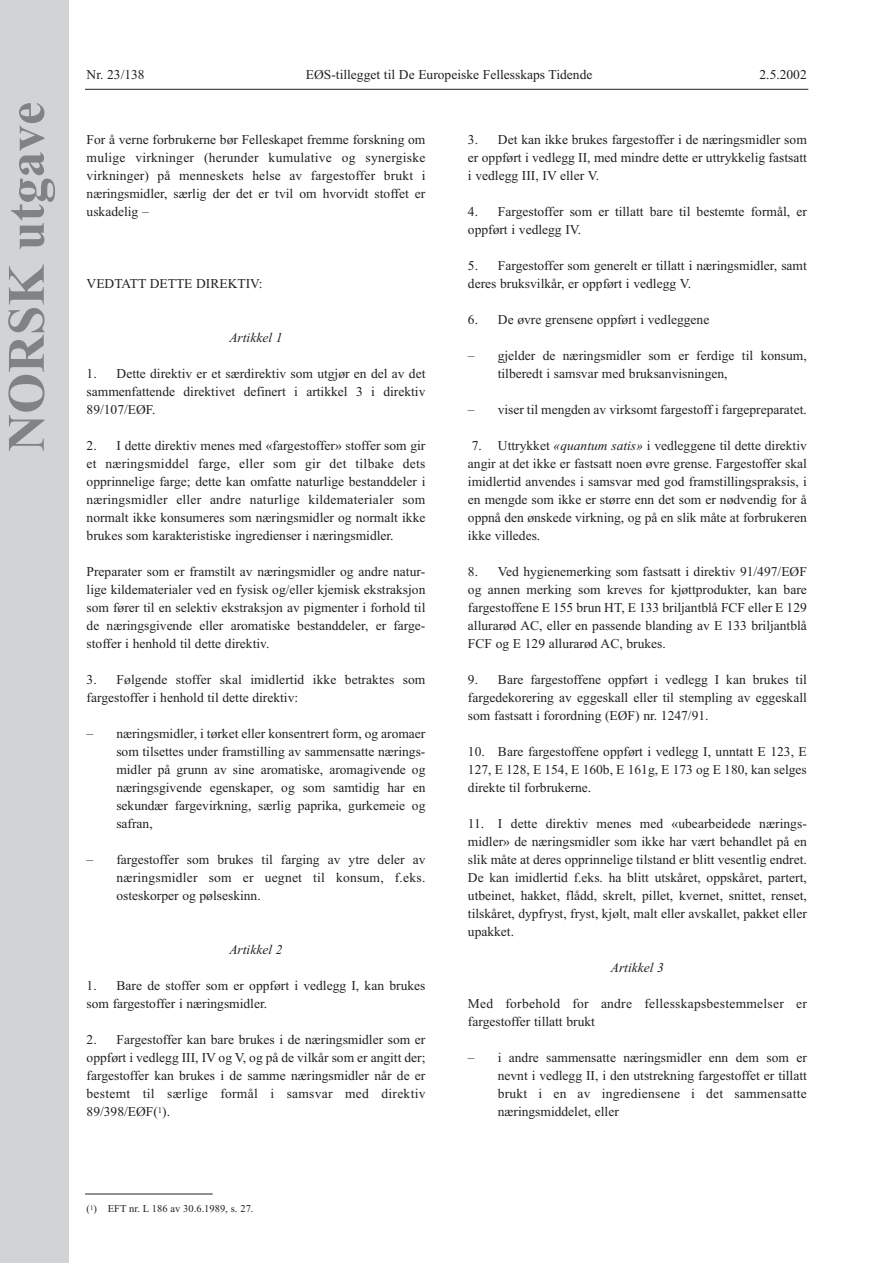
<style>
.page{position:relative;width:893px;height:1263px;background:#fff}
.page>*{position:absolute;margin:0;border:0;box-sizing:border-box;transform-origin:0 0}
.t1{font:700 52.5px "Times New Roman";color:#808285}
.t2{font:13.5px/18px "Times New Roman";color:#231f20;text-align:justify}
.t3{font:13.5px/18px "Times New Roman";letter-spacing:.02em;color:#231f20}
.t4{font:italic 13.5px "Times New Roman";color:#231f20}
.t5{font:10.5px "Times New Roman";color:#231f20}
.s1{font-style:italic}
</style>
<div class="page">
<hr style="left:85px;top:89px;width:723px;height:1px;background:#231f20">
<div style="left:0;top:0;width:68px;height:1263px;background:#d1d3d4"></div>
<hr style="left:85px;top:1194px;width:128px;height:1px;background:#231f20">
<h1 class="t1" style="left:9px;top:452px;width:351px;rotate:-90deg">NORSK utgave</h1>
<p class="t2" style="left:87px;top:67px;width:60px">Nr. 23/138</p>
<p class="t2" style="left:306px;top:67px;width:288px">EØS-tillegget til De Europeiske Fellesskaps Tidende</p>
<p class="t2" style="left:759px;top:67px;width:49px">2.5.2002</p>
<p class="t2" style="left:87px;top:132px;width:340px">For å verne forbrukerne bør Felleskapet fremme forskning om mulige virkninger (herunder kumulative og synergiske virkninger) på menneskets helse av fargestoffer brukt i næringsmidler, særlig der det er tvil om hvorvidt stoffet er uskadelig –</p>
<p class="t2" style="left:87px;top:276px;width:178px">VEDTATT DETTE DIREKTIV:</p>
<p class="t4" style="left:229px;top:333px;width:55px">Artikkel 1</p>
<p class="t2" style="left:87px;top:366px;width:340px">1. Dette direktiv er et særdirektiv som utgjør en del av det sammenfattende direktivet definert i artikkel 3 i direktiv 89/107/EØF.</p>
<p class="t2" style="left:87px;top:438px;width:340px">2. I dette direktiv menes med «fargestoffer» stoffer som gir et næringsmiddel farge, eller som gir det tilbake dets opprinnelige farge; dette kan omfatte naturlige bestanddeler i næringsmidler eller andre naturlige kildematerialer som normalt ikke konsumeres som næringsmidler og normalt ikke brukes som karakteristiske ingredienser i næringsmidler.</p>
<p class="t2" style="left:87px;top:564px;width:340px">Preparater som er framstilt av næringsmidler og andre natur&shy;lige kildematerialer ved en fysisk og/eller kjemisk ekstraksjon som fører til en selektiv ekstraksjon av pigmenter i forhold til de næringsgivende eller aromatiske bestanddeler, er farge&shy;stoffer i henhold til dette direktiv.</p>
<p class="t2" style="left:87px;top:672px;width:340px">3. Følgende stoffer skal imidlertid ikke betraktes som fargestoffer i henhold til dette direktiv:</p>
<p class="t2" style="left:116px;top:726px;width:310px;text-indent:-30px">– næringsmidler, i tørket eller konsentrert form, og aromaer som tilsettes under framstilling av sammensatte nærings&shy;midler på grunn av sine aromatiske, aromagivende og næringsgivende egenskaper, og som samtidig har en sekundær fargevirkning, særlig paprika, gurkemeie og safran,</p>
<p class="t2" style="left:116px;top:852px;width:310px;text-indent:-30px">– fargestoffer som brukes til farging av ytre deler av næringsmidler som er uegnet til konsum, f.eks. osteskorper og pølseskinn.</p>
<p class="t4" style="left:229px;top:945px;width:55px">Artikkel 2</p>
<p class="t2" style="left:87px;top:978px;width:340px">1. Bare de stoffer som er oppført i vedlegg I, kan brukes som fargestoffer i næringsmidler.</p>
<p class="t2" style="left:87px;top:1032px;width:340px">2. Fargestoffer kan bare brukes i de næringsmidler som er oppført i vedlegg III, IV og V, og på de vilkår som er angitt der; fargestoffer kan brukes i de samme næringsmidler når de er bestemt til særlige formål i samsvar med direktiv 89/398/EØF(<sup>1</sup>).</p>
<p class="t2" style="left:468px;top:132px;width:340px">3. Det kan ikke brukes fargestoffer i de næringsmidler som er oppført i vedlegg II, med mindre dette er uttrykkelig fastsatt i vedlegg III, IV eller V.</p>
<p class="t2" style="left:468px;top:204px;width:340px">4. Fargestoffer som er tillatt bare til bestemte formål, er oppført i vedlegg IV.</p>
<p class="t2" style="left:468px;top:258px;width:340px">5. Fargestoffer som generelt er tillatt i næringsmidler, samt deres bruksvilkår, er oppført i vedlegg V.</p>
<p class="t2" style="left:468px;top:312px;width:243px">6. De øvre grensene oppført i vedleggene</p>
<p class="t2" style="left:497px;top:348px;width:310px;text-indent:-30px">– gjelder de næringsmidler som er ferdige til konsum, tilberedt i samsvar med bruksanvisningen,</p>
<p class="t2" style="left:468px;top:402px;width:340px">– viser til mengden av virksomt fargestoff i fargepreparatet.</p>
<p class="t2" style="left:468px;top:438px;width:340px">7. Uttrykket <span class="s1">«quantum satis»</span> i vedleggene til dette direktiv angir at det ikke er fastsatt noen øvre grense. Fargestoffer skal imidlertid anvendes i samsvar med god framstillingspraksis, i en mengde som ikke er større enn det som er nødvendig for å oppnå den ønskede virkning, og på en slik måte at forbrukeren ikke villedes.</p>
<p class="t2" style="left:468px;top:564px;width:340px">8. Ved hygienemerking som fastsatt i direktiv 91/497/EØF og annen merking som kreves for kjøttprodukter, kan bare fargestoffene E 155 brun HT, E 133 briljantblå FCF eller E 129 allurarød AC, eller en passende blanding av E 133 briljantblå FCF og E 129 allurarød AC, brukes.</p>
<p class="t2" style="left:468px;top:672px;width:340px">9. Bare fargestoffene oppført i vedlegg I kan brukes til fargedekorering av eggeskall eller til stempling av eggeskall som fastsatt i forordning (EØF) nr. 1247/91.</p>
<p class="t2" style="left:468px;top:744px;width:340px">10. Bare fargestoffene oppført i vedlegg I, unntatt E 123, E 127, E 128, E 154, E 160b, E 161g, E 173 og E 180, kan selges direkte til forbrukerne.</p>
<p class="t2" style="left:468px;top:816px;width:340px">11. I dette direktiv menes med «ubearbeidede nærings&shy;midler» de næringsmidler som ikke har vært behandlet på en slik måte at deres opprinnelige tilstand er blitt vesentlig endret.<br>De kan imidlertid f.eks. ha blitt utskåret, oppskåret, partert, utbeinet, hakket, flådd, skrelt, pillet, kvernet, snittet, renset, tilskåret, dypfryst, fryst, kjølt, malt eller avskallet, pakket eller upakket.</p>
<p class="t4" style="left:610px;top:963px;width:55px">Artikkel 3</p>
<p class="t3" style="left:468px;top:996px;width:340px">Med forbehold for andre fellesskapsbestemmelser er fargestoffer tillatt brukt</p>
<p class="t2" style="left:497px;top:1050px;width:310px;text-indent:-30px">– i andre sammensatte næringsmidler enn dem som er nevnt i vedlegg II, i den utstrekning fargestoffet er tillatt brukt i en av ingrediensene i det sammensatte næringsmiddelet, eller</p>
<p class="t5" style="left:87px;top:1205px;width:168px">(<sup>1</sup>) EFT nr. L 186 av 30.6.1989, s. 27.</p>
</div>
